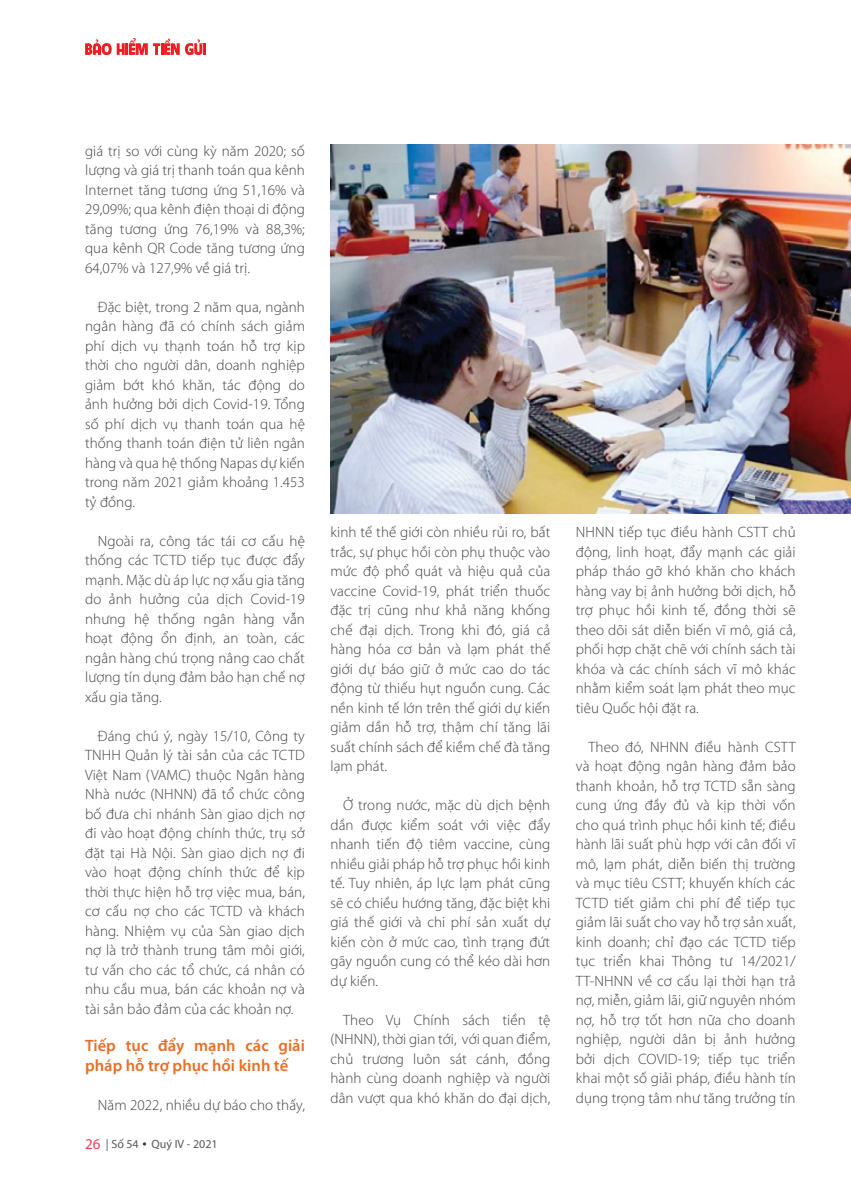
<style>
.page{position:relative;width:851px;height:1191px;background:#fff}
.page>*{position:absolute;margin:0;border:0;box-sizing:border-box;transform-origin:0 0}
.t1{font:600 16.5px/19.5px "Myriad Pro";color:#e86e25}
.t2{font:300 15px/19.5px "Myriad Pro";letter-spacing:.005em;color:#414042;text-align:justify}
.t3{font:12px "Myriad Pro";color:#58595b}
.s1{font-size:15px;color:#ef4056}
</style>
<div class="page">
<svg style="left:85px;top:38px;width:121px;height:17px"></svg>
<img style="left:330px;top:145px;width:520px;height:368px">
<p class="t2" style="left:85px;top:141px;width:221px">giá trị so với cùng kỳ năm 2020; số lượng và giá trị thanh toán qua kênh Internet tăng tương ứng 51,16% và 29,09%; qua kênh điện thoại di động tăng tương ứng 76,19% và 88,3%; qua kênh QR Code tăng tương ứng 64,07% và 127,9% về giá trị.</p>
<p class="t2" style="left:85px;top:297px;width:221px;text-indent:13px">Đặc biệt, trong 2 năm qua, ngành ngân hàng đã có chính sách giảm phí dịch vụ thạnh toán hỗ trợ kịp thời cho người dân, doanh nghiệp giảm bớt khó khăn, tác động do ảnh hưởng bởi dịch Covid-19. Tổng số phí dịch vụ thanh toán qua hệ thống thanh toán điện tử liên ngân hàng và qua hệ thống Napas dự kiến trong năm 2021 giảm khoảng 1.453 tỷ đồng.</p>
<p class="t2" style="left:85px;top:531px;width:221px;text-indent:13px">Ngoài ra, công tác tái cơ cấu hệ thống các TCTD tiếp tục được đẩy mạnh. Mặc dù áp lực nợ xấu gia tăng do ảnh hưởng của dịch Covid-19 nhưng hệ thống ngân hàng vẫn hoạt động ổn định, an toàn, các ngân hàng chú trọng nâng cao chất lượng tín dụng đảm bảo hạn chế nợ xấu gia tăng.</p>
<p class="t2" style="left:85px;top:726px;width:221px;text-indent:13px">Đáng chú ý, ngày 15/10, Công ty TNHH Quản lý tài sản của các TCTD Việt Nam (VAMC) thuộc Ngân hàng Nhà nước (NHNN) đã tổ chức công bố đưa chi nhánh Sàn giao dịch nợ đi vào hoạt động chính thức, trụ sở đặt tại Hà Nội. Sàn giao dịch nợ đi vào hoạt động chính thức để kịp thời thực hiện hỗ trợ việc mua, bán, cơ cấu nợ cho các TCTD và khách hàng. Nhiệm vụ của Sàn giao dịch nợ là trở thành trung tâm môi giới, tư vấn cho các tổ chức, cá nhân có nhu cầu mua, bán các khoản nợ và tài sản bảo đảm của các khoản nợ.</p>
<p class="t1" style="left:85px;top:1035px;width:221px">Tiếp tục đẩy mạnh các giải pháp hỗ trợ phục hồi kinh tế</p>
<p class="t2" style="left:98px;top:1095px;width:208px">Năm 2022, nhiều dự báo cho thấy,</p>
<p class="t3" style="left:85px;top:1136px;width:134px"><span class="s1">26</span> | Số 54 Quý IV - 2021</p>
<p class="t2" style="left:330px;top:522px;width:221px">kinh tế thế giới còn nhiều rủi ro, bất trắc, sự phục hồi còn phụ thuộc vào mức độ phổ quát và hiệu quả của vaccine Covid-19, phát triển thuốc đặc trị cũng như khả năng khống chế đại dịch. Trong khi đó, giá cả hàng hóa cơ bản và lạm phát thế giới dự báo giữ ở mức cao do tác động từ thiếu hụt nguồn cung. Các nền kinh tế lớn trên thế giới dự kiến giảm dần hỗ trợ, thậm chí tăng lãi suất chính sách để kiềm chế đà tăng lạm phát.</p>
<p class="t2" style="left:330px;top:795px;width:221px;text-indent:13px">Ở trong nước, mặc dù dịch bệnh dần được kiểm soát với việc đẩy nhanh tiến độ tiêm vaccine, cùng nhiều giải pháp hỗ trợ phục hồi kinh tế. Tuy nhiên, áp lực lạm phát cũng sẽ có chiều hướng tăng, đặc biệt khi giá thế giới và chi phí sản xuất dự kiến còn ở mức cao, tình trạng đứt gãy nguồn cung có thể kéo dài hơn dự kiến.</p>
<p class="t2" style="left:330px;top:1010px;width:221px;text-indent:13px">Theo Vụ Chính sách tiền tệ (NHNN), thời gian tới, với quan điểm, chủ trương luôn sát cánh, đồng hành cùng doanh nghiệp và người dân vượt qua khó khăn do đại dịch,</p>
<p class="t2" style="left:575px;top:522px;width:221px">NHNN tiếp tục điều hành CSTT chủ động, linh hoạt, đẩy mạnh các giải pháp tháo gỡ khó khăn cho khách hàng vay bị ảnh hưởng bởi dịch, hỗ trợ phục hồi kinh tế, đồng thời sẽ theo dõi sát diễn biến vĩ mô, giá cả, phối hợp chặt chẽ với chính sách tài khóa và các chính sách vĩ mô khác nhằm kiểm soát lạm phát theo mục tiêu Quốc hội đặt ra.</p>
<p class="t2" style="left:575px;top:737px;width:221px;text-indent:13px">Theo đó, NHNN điều hành CSTT và hoạt động ngân hàng đảm bảo thanh khoản, hỗ trợ TCTD sẵn sàng cung ứng đầy đủ và kịp thời vốn cho quá trình phục hồi kinh tế; điều hành lãi suất phù hợp với cân đối vĩ mô, lạm phát, diễn biến thị trường và mục tiêu CSTT; khuyến khích các TCTD tiết giảm chi phí để tiếp tục giảm lãi suất cho vay hỗ trợ sản xuất, kinh doanh; chỉ đạo các TCTD tiếp tục triển khai Thông tư 14/2021/ TT-NHNN về cơ cấu lại thời hạn trả nợ, miễn, giảm lãi, giữ nguyên nhóm nợ, hỗ trợ tốt hơn nữa cho doanh nghiệp, người dân bị ảnh hưởng bởi dịch COVID-19; tiếp tục triển khai một số giải pháp, điều hành tín dụng trọng tâm như tăng trưởng tín</p>
</div>
